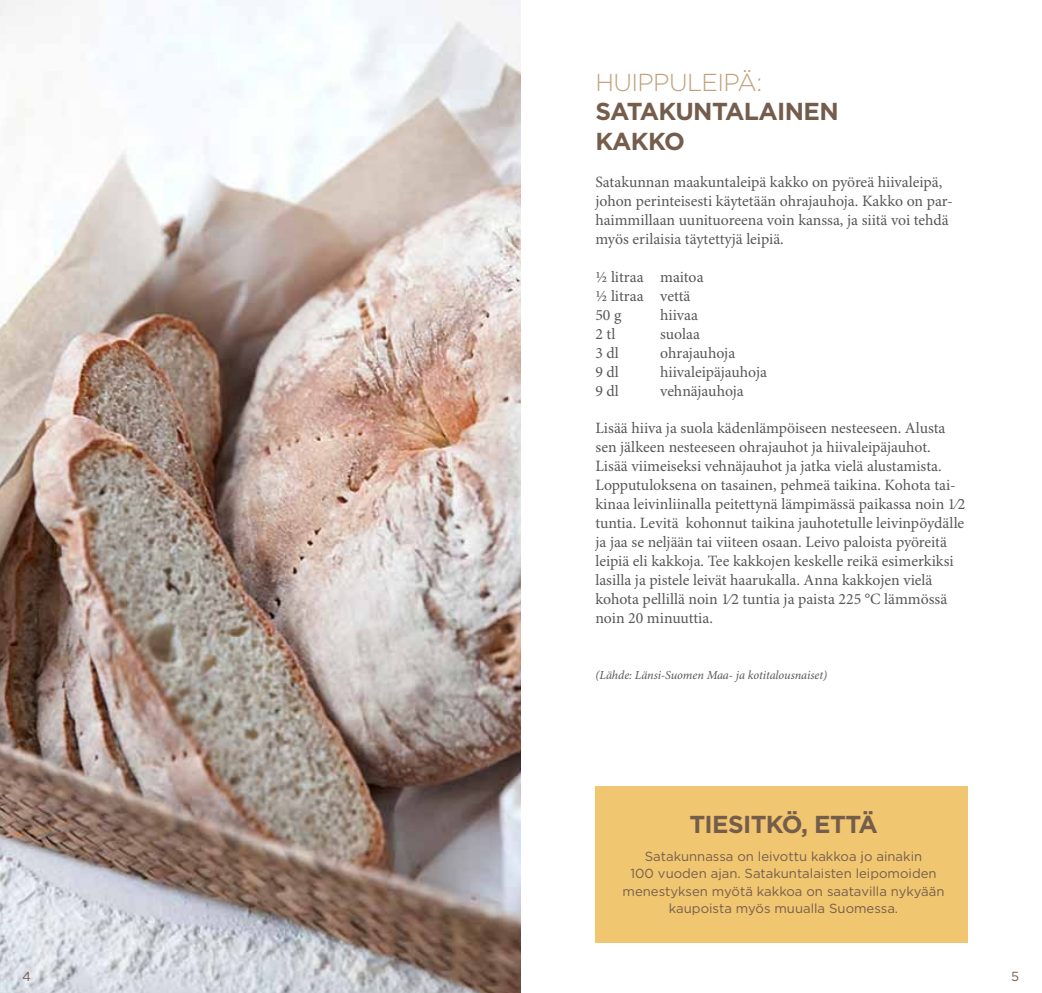
<style>
.page{position:relative;width:1042px;height:993px;background:#fff}
.page>*{position:absolute;margin:0;border:0;box-sizing:border-box;transform-origin:0 0}
.t1{font:700 24.5px/29.4px "Gotham";letter-spacing:-.025em;color:#755d4c}
.t2{font:300 24.5px "Gotham";letter-spacing:-.025em;color:#c1a079}
.t3{font:15.75px/18.9px "Minion Pro";color:#575756}
.t4{font:13.12px/17.5px "Gotham";color:#755d4c;text-align:center}
.t5{font:italic 12.25px "Minion Pro";letter-spacing:-.005em;color:#575756}
</style>
<div class="page">
<img style="left:0;top:0;width:521px;height:992px">
<div style="left:595px;top:785px;width:372px;height:157px;background:#f0c671"></div>
<h1 class="t2" style="left:595px;top:67px;width:168px">HUIPPULEIPÄ:</h1>
<h1 class="t1" style="left:595px;top:97px;width:245px">SATAKUNTALAINEN<br>KAKKO</h1>
<p class="t3" style="left:595px;top:173px;width:359px">Satakunnan maakuntaleipä kakko on pyöreä hiivaleipä, johon perinteisesti käytetään ohrajauhoja. Kakko on par&shy;haimmillaan uunituoreena voin kanssa, ja siitä voi tehdä myös erilaisia täytettyjä leipiä.</p>
<p class="t3" style="left:595px;top:268px;width:110px">½ litraa maitoa ½ litraa vettä<br>50 g</p>
<p class="t3" style="left:660px;top:306px;width:39px">hiivaa</p>
<p class="t3" style="left:595px;top:325px;width:22px">2 tl</p>
<p class="t3" style="left:660px;top:325px;width:41px">suolaa</p>
<p class="t3" style="left:595px;top:344px;width:25px">3 dl</p>
<p class="t3" style="left:660px;top:344px;width:77px">ohrajauhoja</p>
<p class="t3" style="left:595px;top:362px;width:25px">9 dl</p>
<p class="t3" style="left:660px;top:362px;width:108px">hiivaleipäjauhoja</p>
<p class="t3" style="left:595px;top:381px;width:25px">9 dl</p>
<p class="t3" style="left:660px;top:381px;width:85px">vehnäjauhoja</p>
<p class="t3" style="left:595px;top:419px;width:372px">Lisää hiiva ja suola kädenlämpöiseen nesteeseen. Alusta sen jälkeen nesteeseen ohrajauhot ja hiivaleipäjauhot.<br>Lisää viimeiseksi vehnäjauhot ja jatka vielä alustamista.<br>Lopputuloksena on tasainen, pehmeä taikina. Kohota tai&shy;kinaa leivinliinalla peitettynä lämpimässä paikassa noin 1⁄2 tuntia. Levitä kohonnut taikina jauhotetulle leivinpöydälle ja jaa se neljään tai viiteen osaan. Leivo paloista pyöreitä leipiä eli kakkoja. Tee kakkojen keskelle reikä esimerkiksi lasilla ja pistele leivät haarukalla. Anna kakkojen vielä kohota pellillä noin 1⁄2 tuntia ja paista 225 °C lämmössä noin 20 minuuttia.</p>
<p class="t5" style="left:595px;top:667px;width:233px">(Lähde: Länsi-Suomen Maa- ja kotitalousnaiset)</p>
<h1 class="t1" style="left:689px;top:808px;width:190px">TIESITKÖ, ETTÄ</h1>
<p class="t4" style="left:622px;top:846px;width:323px">Satakunnassa on leivottu kakkoa jo ainakin<br>100 vuoden ajan. Satakuntalaisten leipomoiden menestyksen myötä kakkoa on saatavilla nykyään kaupoista myös muualla Suomessa.</p>
<p class="t4" style="left:22px;top:967px;width:10px">4</p>
<p class="t4" style="left:1011px;top:967px;width:10px">5</p>
</div>
